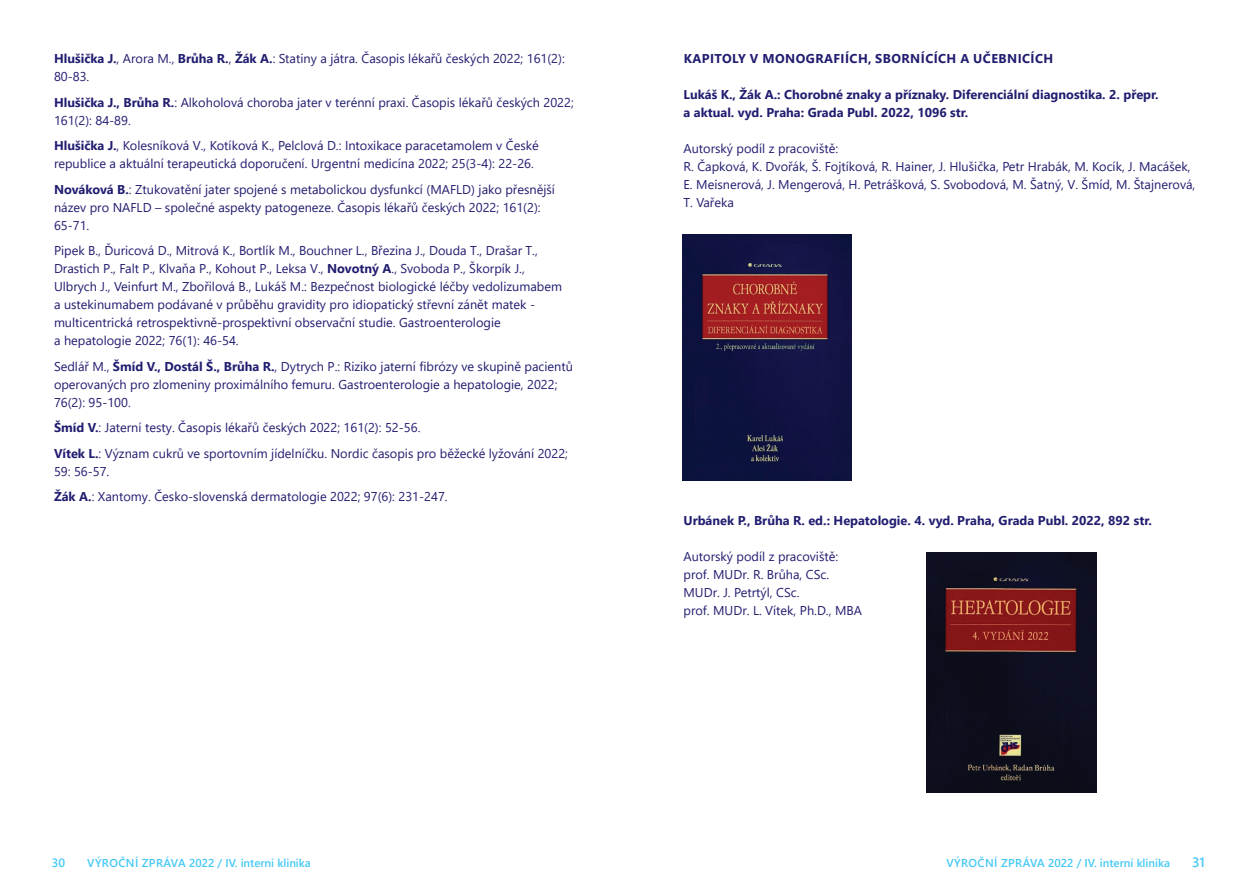
<style>
.page{position:relative;width:1259px;height:893px;background:#fff}
.page>*{position:absolute;margin:0;border:0;box-sizing:border-box;transform-origin:0 0}
.t1{font:600 13.5px "Segoe UI";color:#44c8f5}
.t2{font:12.75px/18px "Segoe UI";color:#211d70}
.t3{font:700 12.75px "Segoe UI";color:#211d70}
.t4{font:700 12.75px "Segoe UI";letter-spacing:.035em;color:#211d70}
.t5{font:600 12px "Segoe UI";color:#44c8f5}
.t6{font:600 11.4px "Segoe UI";color:#44c8f5}
.s1{font-weight:700}
</style>
<div class="page">
<img style="left:682px;top:235px;width:170px;height:245px">
<img style="left:926px;top:553px;width:170px;height:239px">
<p class="t2" style="left:54px;top:49px;width:512px"><span class="s1">Hlušička J.</span>, Arora M., <span class="s1">Brůha R.</span>, <span class="s1">Žák A.</span>: Statiny a játra. Časopis lékařů českých 2022; 161(2):<br>80-83.</p>
<p class="t2" style="left:54px;top:92px;width:521px"><span class="s1">Hlušička J., Brůha R.</span>: Alkoholová choroba jater v terénní praxi. Časopis lékařů českých 2022;<br>161(2): 84-89.</p>
<p class="t2" style="left:54px;top:136px;width:486px"><span class="s1">Hlušička J.</span>, Kolesníková V., Kotíková K., Pelclová D.: Intoxikace paracetamolem v České republice a aktuální terapeutická doporučení. Urgentní medicína 2022; 25(3-4): 22-26.</p>
<p class="t2" style="left:54px;top:179px;width:502px"><span class="s1">Nováková B.</span>: Ztukovatění jater spojené s metabolickou dysfunkcí (MAFLD) jako přesnější název pro NAFLD – společné aspekty patogeneze. Časopis lékařů českých 2022; 161(2):</p>
<p class="t2" style="left:54px;top:215px;width:37px">65-71.</p>
<p class="t2" style="left:54px;top:241px;width:509px">Pipek B., Ďuricová D., Mitrová K., Bortlík M., Bouchner L., Březina J., Douda T., Drašar T., Drastich P., Falt P., Klvaňa P., Kohout P., Leksa V., <span class="s1">Novotný A</span>., Svoboda P., Škorpík J., Ulbrych J., Veinfurt M., Zbořilová B., Lukáš M.: Bezpečnost biologické léčby vedolizumabem a ustekinumabem podávané v průběhu gravidity pro idiopatický střevní zánět matek - multicentrická retrospektivně-prospektivní observační studie. Gastroenterologie</p>
<p class="t2" style="left:54px;top:331px;width:186px">a hepatologie 2022; 76(1): 46-54.</p>
<p class="t2" style="left:54px;top:356px;width:520px">Sedlář M., <span class="s1">Šmíd V., Dostál Š., Brůha R.</span>, Dytrych P.: Riziko jaterní fibrózy ve skupině pacientů operovaných pro zlomeniny proximálního femuru. Gastroenterologie a hepatologie, 2022;<br>76(2): 95-100.</p>
<p class="t2" style="left:54px;top:418px;width:368px"><span class="s1">Šmíd V.</span>: Jaterní testy. Časopis lékařů českých 2022; 161(2): 52-56.</p>
<p class="t2" style="left:54px;top:443px;width:515px"><span class="s1">Vítek L.</span>: Význam cukrů ve sportovním jídelníčku. Nordic časopis pro běžecké lyžování 2022;<br>59: 56-57.</p>
<p class="t2" style="left:54px;top:487px;width:395px"><span class="s1">Žák A.</span>: Xantomy. Česko-slovenská dermatologie 2022; 97(6): 231-247.</p>
<p class="t4" style="left:684px;top:47px;width:371px">KAPITOLY V MONOGRAFIÍCH, SBORNÍCÍCH A UČEBNICÍCH</p>
<p class="t3" style="left:683px;top:83px;width:477px">Lukáš K., Žák A.: Chorobné znaky a příznaky. Diferenciální diagnostika. 2. přepr.</p>
<p class="t3" style="left:683px;top:101px;width:286px">a aktual. vyd. Praha: Grada Publ. 2022, 1096 str.</p>
<p class="t2" style="left:683px;top:139px;width:156px">Autorský podíl z pracoviště:</p>
<p class="t2" style="left:683px;top:157px;width:508px">R. Čapková, K. Dvořák, Š. Fojtíková, R. Hainer, J. Hlušička, Petr Hrabák, M. Kocík, J. Macášek,</p>
<p class="t2" style="left:683px;top:175px;width:513px">E. Meisnerová, J. Mengerová, H. Petrášková, S. Svobodová, M. Šatný, V. Šmíd, M. Štajnerová,<br>T. Vařeka</p>
<p class="t3" style="left:683px;top:508px;width:470px">Urbánek P., Brůha R. ed.: Hepatologie. 4. vyd. Praha, Grada Publ. 2022, 892 str.</p>
<p class="t2" style="left:683px;top:546px;width:156px">Autorský podíl z pracoviště:</p>
<p class="t2" style="left:683px;top:564px;width:147px">prof. MUDr. R. Brůha, CSc.</p>
<p class="t2" style="left:683px;top:582px;width:117px">MUDr. J. Petrtýl, CSc.</p>
<p class="t2" style="left:683px;top:600px;width:180px">prof. MUDr. L. Vítek, Ph.D., MBA</p>
<p class="t5" style="left:52px;top:851px;width:15px">30</p>
<p class="t6" style="left:87px;top:852px;width:225px">VÝROČNÍ ZPRÁVA 2022 / IV. interní klinika</p>
<p class="t6" style="left:946px;top:852px;width:225px">VÝROČNÍ ZPRÁVA 2022 / IV. interní klinika</p>
<p class="t1" style="left:1192px;top:849px;width:14px">31</p>
</div>
